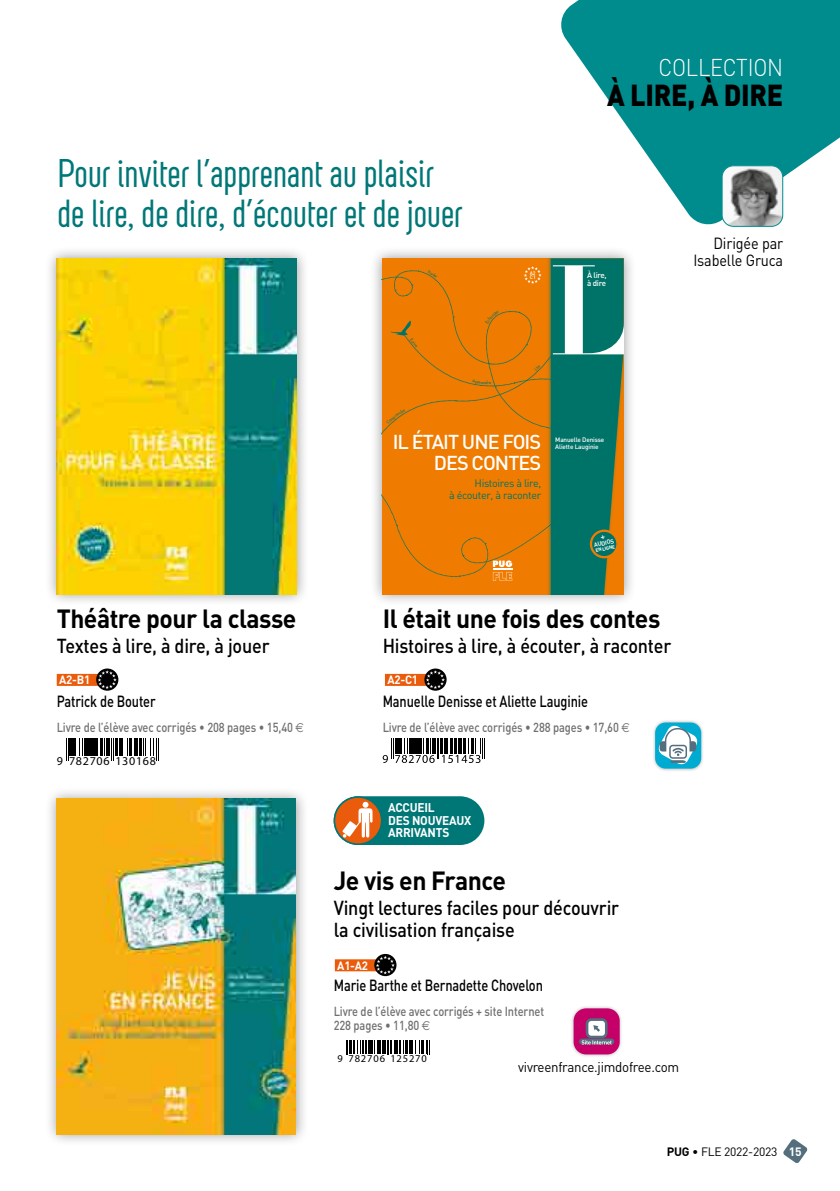
<style>
.page{position:relative;width:840px;height:1191px;background:#fff}
.page>*{position:absolute;margin:0;border:0;box-sizing:border-box;transform-origin:0 0}
.t1{font:40px/40px "Neubau";letter-spacing:-.03em;color:#077}
.t2{font:900 30px "DIN";letter-spacing:-.01em;color:#000;scale:.9 1}
.t3{font:700 26px "DIN";letter-spacing:-.02em;color:#000;scale:.95 1}
.t4{font:300 24px "DIN";letter-spacing:-.01em;color:#fff;scale:.9 1}
.t5{font:500 20px/22px "DIN";letter-spacing:-.01em;color:#000;scale:.9 1}
.t6{font:500 19.8px/21px "DIN";letter-spacing:-.05em;color:#fff;text-align:right}
.t7{font:500 16px "DIN";letter-spacing:-.01em;color:#000;scale:.8 1}
.t8{font:16px/17px "DIN";letter-spacing:-.01em;color:#000;text-align:right;scale:.9 1}
.t9{font:14px "DIN";letter-spacing:-.02em;color:#000;scale:.95 1}
.t10{font:500 13px/14px "DIN";letter-spacing:-.01em;color:#706f6f;scale:.85 1}
.t11{font:700 12.4px/12.4px "DIN";letter-spacing:-.02em;color:#fff;scale:.95 1}
.t12{font:12px "DIN";letter-spacing:-.02em;color:#000}
.t13{font:700 12px "DIN";letter-spacing:-.02em;color:#fff;scale:.95 1}
.t14{font:12px "Myriad Pro";letter-spacing:.06em;color:#000}
.t15{font:10.6px/11.8px "DIN";letter-spacing:-.03em;color:#007369;text-align:right}
.t16{font:10.4px "Myriad Pro";letter-spacing:.08em;color:#000}
.t17{font:500 8px/8px "DIN";letter-spacing:-.04em;color:#fff}
.t18{font:500 6.4px/7px "DIN";letter-spacing:-.02em;color:#fff}
.t19{font:500 6.2px "DIN Next LT Pro";color:#fff}
.t20{font:500 5px/4.4px "DIN";color:#fff}
.t21{font:700 4.8px "DIN Next LT Pro";color:#fff}
.s1{font-family:"Euro Sans";font-weight:400}
.s2{font-weight:700}
.s3{font-weight:700;color:#fff}
</style>
<div class="page">
<svg style="left:783px;top:1139px;width:24px;height:24px"></svg>
<div style="left:369px;top:246px;width:266px;height:361px;background:#000;opacity:.4"></div>
<div style="left:44px;top:246px;width:265px;height:361px;background:#000;opacity:.4"></div>
<img style="left:57px;top:259px;width:239px;height:335px">
<div style="left:44px;top:786px;width:264px;height:361px;background:#000;opacity:.4"></div>
<img style="left:57px;top:798px;width:239px;height:336px">
<svg style="left:382px;top:738px;width:101px;height:25px"></svg>
<svg style="left:66px;top:738px;width:32px;height:22px"></svg>
<hr style="left:100px;top:738px;width:3px;height:17px;background:#000">
<svg style="left:104px;top:738px;width:1px;height:17px"></svg>
<hr style="left:106px;top:738px;width:4px;height:17px;background:#000">
<svg style="left:111px;top:738px;width:17px;height:22px"></svg>
<hr style="left:129px;top:738px;width:3px;height:17px;background:#000">
<svg style="left:134px;top:738px;width:25px;height:22px"></svg>
<div style="left:333px;top:796px;width:151px;height:49px;background:#077;border-radius:24px"></div>
<svg style="left:334px;top:797px;width:47px;height:47px"></svg>
<div style="left:333px;top:796px;width:49px;height:49px;border:2px solid #077;border-radius:50%"></div>
<svg style="left:342px;top:802px;width:30px;height:36px"></svg>
<svg style="left:346px;top:1040px;width:84px;height:14px"></svg>
<svg style="left:561px;top:0;width:278px;height:227px;fill:#008b8d"></svg>
<div style="left:651px;top:719px;width:53px;height:52px;background:#000;opacity:.3"></div>
<svg style="left:654px;top:722px;width:46px;height:46px"></svg>
<svg style="left:657px;top:724px;width:40px;height:41px"></svg>
<div style="left:668px;top:744px;width:18px;height:14px;border:2px solid #556e7d;border-radius:3px"></div>
<div style="left:57px;top:674px;width:43px;height:12px;background:#ea5b0b"></div>
<svg style="left:96px;top:668px;width:22px;height:22px"></svg>
<svg style="left:98px;top:670px;width:19px;height:19px"></svg>
<div style="left:385px;top:674px;width:42px;height:12px;background:#ea5b0b"></div>
<svg style="left:424px;top:668px;width:22px;height:22px"></svg>
<svg style="left:425px;top:670px;width:19px;height:19px"></svg>
<div style="left:334px;top:959px;width:43px;height:12px;background:#ea5b0b"></div>
<svg style="left:374px;top:954px;width:22px;height:22px"></svg>
<svg style="left:375px;top:955px;width:19px;height:19px"></svg>
<div style="left:570px;top:1005px;width:52px;height:52px;background:#000;opacity:.3"></div>
<div style="left:573px;top:1008px;width:46px;height:46px;background:#c50068;border-radius:13px"></div>
<svg style="left:581px;top:1018px;width:30px;height:26px"></svg>
<img style="left:721px;top:166px;width:61px;height:60px">
<div style="left:721px;top:165px;width:61px;height:62px;border:1px solid #008b8d;border-radius:11px"></div>
<svg style="left:381px;top:259px;width:242px;height:335px;background:#b07d23"></svg>
<h1 class="t1" style="left:57px;top:153px;width:408px">Pour inviter l’apprenant au plaisir de lire, de dire, d’écouter et de jouer</h1>
<p class="t20" style="left:529px;top:271px;width:8px">A2<br>C1</p>
<h3 class="t4" style="left:658px;top:53px;width:140px">COLLECTION</h3>
<h2 class="t2" style="left:606px;top:75px;width:197px">À LIRE, À DIRE</h2>
<p class="t17" style="left:587px;top:270px;width:21px">À lire, à dire</p>
<p class="t8" style="left:693px;top:235px;width:101px">Dirigée par<br>Isabelle Gruca</p>
<h3 class="t6" style="left:392px;top:431px;width:150px">IL ÉTAIT UNE FOIS<br>DES CONTES</h3>
<p class="t18" style="left:555px;top:436px;width:51px">Manuelle Denisse<br>Aliette Lauginie</p>
<p class="t15" style="left:449px;top:477px;width:94px">Histoires à lire,<br>à écouter, à raconter</p>
<p class="t19" style="left:593px;top:541px;width:22px;rotate:-12deg">AUDIOS</p>
<p class="t21" style="left:595px;top:548px;width:21px;rotate:-12deg">EN LIGNE</p>
<h3 class="t3" style="left:57px;top:602px;width:254px">Théâtre pour la classe</h3>
<h3 class="t5" style="left:57px;top:634px;width:238px">Textes à lire, à dire, à jouer</h3>
<p class="t7" style="left:57px;top:690px;width:125px">Patrick de Bouter</p>
<p class="t10" style="left:57px;top:719px;width:292px">Livre de l’élève avec corrigés • 208 pages • 15,40 <span class="s1">€</span></p>
<p class="t14" style="left:57px;top:753px;width:101px">9 782706 130168</p>
<h3 class="t3" style="left:382px;top:602px;width:294px">Il était une fois des contes</h3>
<h3 class="t5" style="left:382px;top:634px;width:322px">Histoires à lire, à écouter, à raconter</h3>
<p class="t7" style="left:382px;top:690px;width:258px">Manuelle Denisse et Aliette Lauginie</p>
<p class="t10" style="left:382px;top:719px;width:292px">Livre de l’élève avec corrigés • 288 pages • 17,60 <span class="s1">€</span></p>
<p class="t13" style="left:59px;top:672px;width:34px">A2-B1</p>
<p class="t13" style="left:387px;top:672px;width:34px">A2-C1</p>
<p class="t11" style="left:388px;top:801px;width:89px">ACCUEIL<br>DES NOUVEAUX<br>ARRIVANTS</p>
<h3 class="t3" style="left:333px;top:864px;width:183px">Je vis en France</h3>
<h3 class="t5" style="left:333px;top:896px;width:318px">Vingt lectures faciles pour découvrir la civilisation française</h3>
<p class="t7" style="left:333px;top:974px;width:263px">Marie Barthe et Bernadette Chovelon</p>
<p class="t10" style="left:333px;top:1003px;width:249px">Livre de l’élève avec corrigés + site Internet<br>228 pages • 11,80 <span class="s1">€</span></p>
<p class="t16" style="left:337px;top:1052px;width:91px">9 782706 125270</p>
<p class="t13" style="left:337px;top:957px;width:34px">A1-A2</p>
<p class="t9" style="left:518px;top:1058px;width:171px">vivreenfrance.jimdofree.com</p>
<p class="t12" style="left:666px;top:1144px;width:136px"><span class="s2">PUG</span> • FLE 2022-2023 <span class="s3">15</span></p>
</div>
